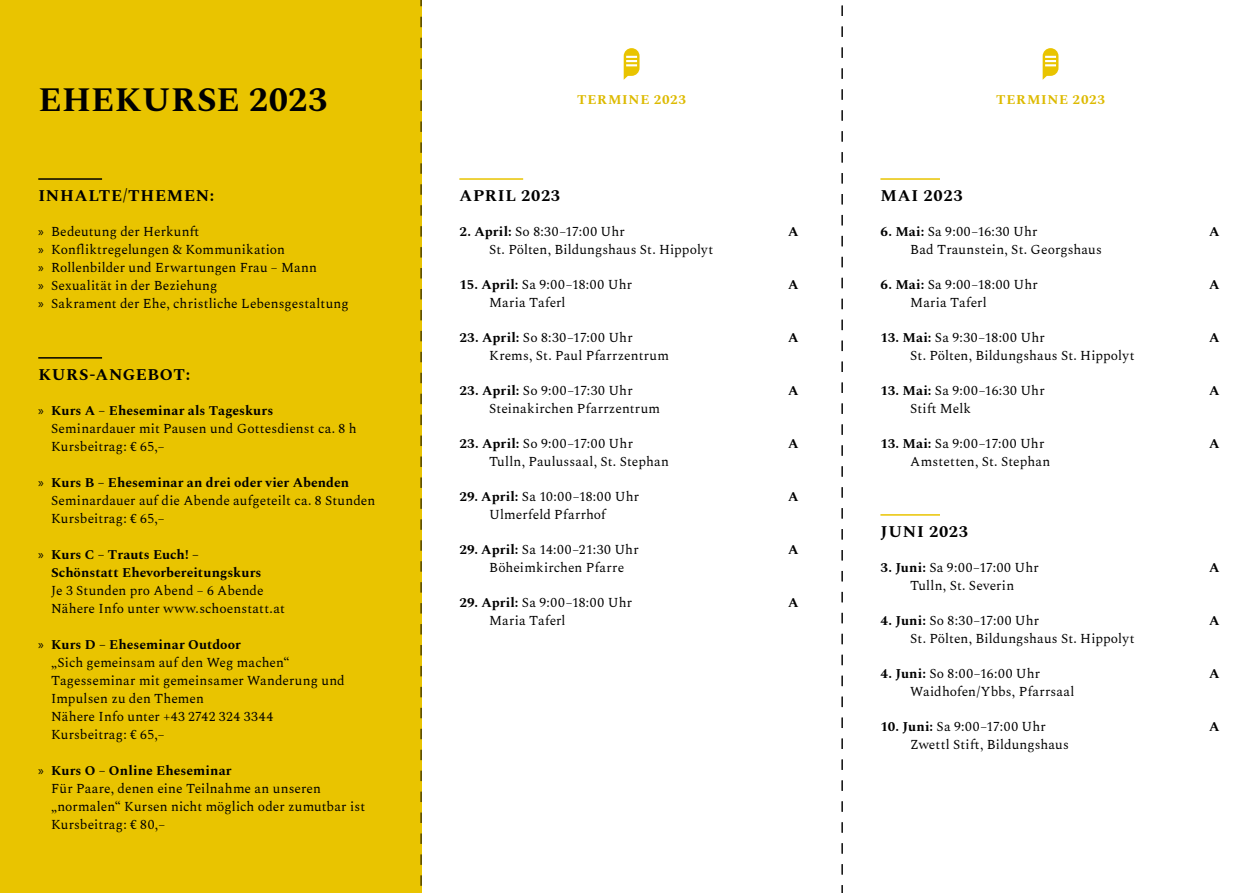
<style>
.page{position:relative;width:1259px;height:893px;background:#fff}
.page>*{position:absolute;margin:0;border:0;box-sizing:border-box;transform-origin:0 0}
.t1{font:700 34.5px "Spectral";letter-spacing:.005em;color:#000}
.t2{font:700 16.5px "Spectral";letter-spacing:.045em;color:#000}
.t3{font:13.5px/18px "Spectral";letter-spacing:.01em;color:#000}
.t4{font:700 13.5px/18px "Spectral";letter-spacing:.005em;color:#000}
.t5{font:700 13.5px "Spectral";letter-spacing:.055em;color:#ddba00}
.s1{font-family:"Myriad Pro"}
.s2{font-weight:700}
.s3{font-family:"Myriad Pro";font-weight:400}
</style>
<div class="page">
<div style="left:0;top:0;width:421px;height:893px;background:#e9c400"></div>
<svg style="left:623px;top:48px;width:16px;height:32px"></svg>
<svg style="left:1042px;top:48px;width:16px;height:32px"></svg>
<hr style="left:38px;top:178px;width:64px;height:2px;background:#000">
<hr style="left:38px;top:357px;width:64px;height:2px;background:#000">
<hr style="left:459px;top:178px;width:64px;height:2px;background:#e9c400">
<hr style="left:880px;top:178px;width:60px;height:2px;background:#e9c400">
<hr style="left:880px;top:514px;width:60px;height:2px;background:#e9c400">
<svg style="left:421px;top:0;width:1px;height:893px"></svg>
<svg style="left:842px;top:5px;width:1px;height:888px"></svg>
<h1 class="t1" style="left:38px;top:74px;width:290px">EHEKURSE 2023</h1>
<p class="t2" style="left:38px;top:184px;width:177px">INHALTE/THEMEN:</p>
<p class="t3" style="left:38px;top:222px;width:312px"><span class="s1">»</span> Bedeutung der Herkunft<br><span class="s1">»</span> Konfliktregelungen &amp; Kommunikation<br><span class="s1">»</span> Rollenbilder und Erwartungen Frau – Mann<br><span class="s1">»</span> Sexualität in der Beziehung<br><span class="s1">»</span> Sakrament der Ehe, christliche Lebensgestaltung</p>
<p class="t2" style="left:38px;top:362px;width:153px">KURS-ANGEBOT:</p>
<p class="t3" style="left:51px;top:400px;width:307px;text-indent:-13px"><span class="s1">»</span> <span class="s2">Kurs A – Eheseminar als Tageskurs<br></span>Seminardauer mit Pausen und Gottesdienst ca. 8 h<br>Kursbeitrag: € 65,–</p>
<p class="t3" style="left:51px;top:472px;width:326px;text-indent:-13px"><span class="s1">»</span> <span class="s2">Kurs B – Eheseminar an drei oder vier Abenden<br></span>Seminardauer auf die Abende aufgeteilt ca. 8 Stunden<br>Kursbeitrag: € 65,–</p>
<p class="t4" style="left:51px;top:544px;width:212px;text-indent:-13px"><span class="s3">»</span> Kurs C – Trauts Euch! –<br>Schönstatt Ehevorbereitungskurs</p>
<p class="t3" style="left:51px;top:580px;width:235px">Je 3 Stunden pro Abend – 6 Abende<br>Nähere Info unter www.schoenstatt.at</p>
<p class="t3" style="left:51px;top:634px;width:295px;text-indent:-13px"><span class="s1">»</span> <span class="s2">Kurs D – Eheseminar Outdoor<br></span>„Sich gemeinsam auf den Weg machen“<br>Tagesseminar mit gemeinsamer Wanderung und<br>Impulsen zu den Themen<br>Nähere Info unter +43 2742 324 3344<br>Kursbeitrag: € 65,–</p>
<p class="t3" style="left:51px;top:760px;width:316px;text-indent:-13px"><span class="s1">»</span> <span class="s2">Kurs O – Online Eheseminar<br></span>Für Paare, denen eine Teilnahme an unseren „normalen“ Kursen nicht möglich oder zumutbar ist Kursbeitrag: € 80,–</p>
<p class="t5" style="left:577px;top:90px;width:110px">TERMINE 2023</p>
<p class="t5" style="left:996px;top:90px;width:110px">TERMINE 2023</p>
<p class="t2" style="left:459px;top:184px;width:102px">APRIL 2023</p>
<p class="t3" style="left:459px;top:222px;width:167px"><span class="s2">2. April:</span> So 8:30–17:00 Uhr</p>
<p class="t4" style="left:788px;top:222px;width:12px">A</p>
<p class="t3" style="left:489px;top:240px;width:226px">St. Pölten, Bildungshaus St. Hippolyt</p>
<p class="t3" style="left:459px;top:275px;width:174px"><span class="s2">15. April:</span> Sa 9:00–18:00 Uhr</p>
<p class="t4" style="left:788px;top:275px;width:12px">A</p>
<p class="t3" style="left:489px;top:293px;width:78px">Maria Taferl</p>
<p class="t3" style="left:459px;top:328px;width:175px"><span class="s2">23. April:</span> So 8:30–17:00 Uhr</p>
<p class="t4" style="left:788px;top:328px;width:12px">A</p>
<p class="t3" style="left:489px;top:346px;width:181px">Krems, St. Paul Pfarrzentrum</p>
<p class="t3" style="left:459px;top:381px;width:175px"><span class="s2">23. April:</span> So 9:00–17:30 Uhr</p>
<p class="t4" style="left:788px;top:381px;width:12px">A</p>
<p class="t3" style="left:489px;top:399px;width:173px">Steinakirchen Pfarrzentrum</p>
<p class="t3" style="left:459px;top:434px;width:175px"><span class="s2">23. April:</span> So 9:00–17:00 Uhr</p>
<p class="t4" style="left:788px;top:434px;width:12px">A</p>
<p class="t3" style="left:489px;top:452px;width:181px">Tulln, Paulussaal, St. Stephan</p>
<p class="t3" style="left:459px;top:487px;width:181px"><span class="s2">29. April:</span> Sa 10:00–18:00 Uhr</p>
<p class="t4" style="left:788px;top:487px;width:12px">A</p>
<p class="t3" style="left:489px;top:505px;width:118px">Ulmerfeld Pfarrhof</p>
<p class="t3" style="left:459px;top:540px;width:181px"><span class="s2">29. April:</span> Sa 14:00–21:30 Uhr</p>
<p class="t4" style="left:788px;top:540px;width:12px">A</p>
<p class="t3" style="left:489px;top:558px;width:137px">Böheimkirchen Pfarre</p>
<p class="t3" style="left:459px;top:593px;width:174px"><span class="s2">29. April:</span> Sa 9:00–18:00 Uhr</p>
<p class="t4" style="left:788px;top:593px;width:12px">A</p>
<p class="t3" style="left:489px;top:611px;width:78px">Maria Taferl</p>
<p class="t2" style="left:880px;top:184px;width:84px">MAI 2023</p>
<p class="t3" style="left:880px;top:222px;width:158px"><span class="s2">6. Mai:</span> Sa 9:00–16:30 Uhr</p>
<p class="t4" style="left:1209px;top:222px;width:12px">A</p>
<p class="t3" style="left:910px;top:240px;width:193px">Bad Traunstein, St. Georgshaus</p>
<p class="t3" style="left:880px;top:275px;width:159px"><span class="s2">6. Mai:</span> Sa 9:00–18:00 Uhr</p>
<p class="t4" style="left:1209px;top:275px;width:12px">A</p>
<p class="t3" style="left:910px;top:293px;width:78px">Maria Taferl</p>
<p class="t3" style="left:880px;top:328px;width:166px"><span class="s2">13. Mai:</span> Sa 9:30–18:00 Uhr</p>
<p class="t4" style="left:1209px;top:328px;width:12px">A</p>
<p class="t3" style="left:910px;top:346px;width:226px">St. Pölten, Bildungshaus St. Hippolyt</p>
<p class="t3" style="left:880px;top:381px;width:166px"><span class="s2">13. Mai:</span> Sa 9:00–16:30 Uhr</p>
<p class="t4" style="left:1209px;top:381px;width:12px">A</p>
<p class="t3" style="left:910px;top:399px;width:62px">Stift Melk</p>
<p class="t3" style="left:880px;top:434px;width:165px"><span class="s2">13. Mai:</span> Sa 9:00–17:00 Uhr</p>
<p class="t4" style="left:1209px;top:434px;width:12px">A</p>
<p class="t3" style="left:910px;top:452px;width:141px">Amstetten, St. Stephan</p>
<p class="t2" style="left:880px;top:519px;width:89px">JUNI 2023</p>
<p class="t3" style="left:880px;top:557px;width:160px"><span class="s2">3. Juni:</span> Sa 9:00–17:00 Uhr</p>
<p class="t4" style="left:1209px;top:557px;width:12px">A</p>
<p class="t3" style="left:910px;top:575px;width:105px">Tulln, St. Severin</p>
<p class="t3" style="left:880px;top:610px;width:160px"><span class="s2">4. Juni:</span> So 8:30–17:00 Uhr</p>
<p class="t4" style="left:1209px;top:610px;width:12px">A</p>
<p class="t3" style="left:910px;top:628px;width:226px">St. Pölten, Bildungshaus St. Hippolyt</p>
<p class="t3" style="left:880px;top:663px;width:161px"><span class="s2">4. Juni:</span> So 8:00–16:00 Uhr</p>
<p class="t4" style="left:1209px;top:663px;width:12px">A</p>
<p class="t3" style="left:910px;top:681px;width:166px">Waidhofen/Ybbs, Pfarrsaal</p>
<p class="t3" style="left:880px;top:716px;width:167px"><span class="s2">10. Juni:</span> Sa 9:00–17:00 Uhr</p>
<p class="t4" style="left:1209px;top:716px;width:12px">A</p>
<p class="t3" style="left:910px;top:734px;width:160px">Zwettl Stift, Bildungshaus</p>
</div>
